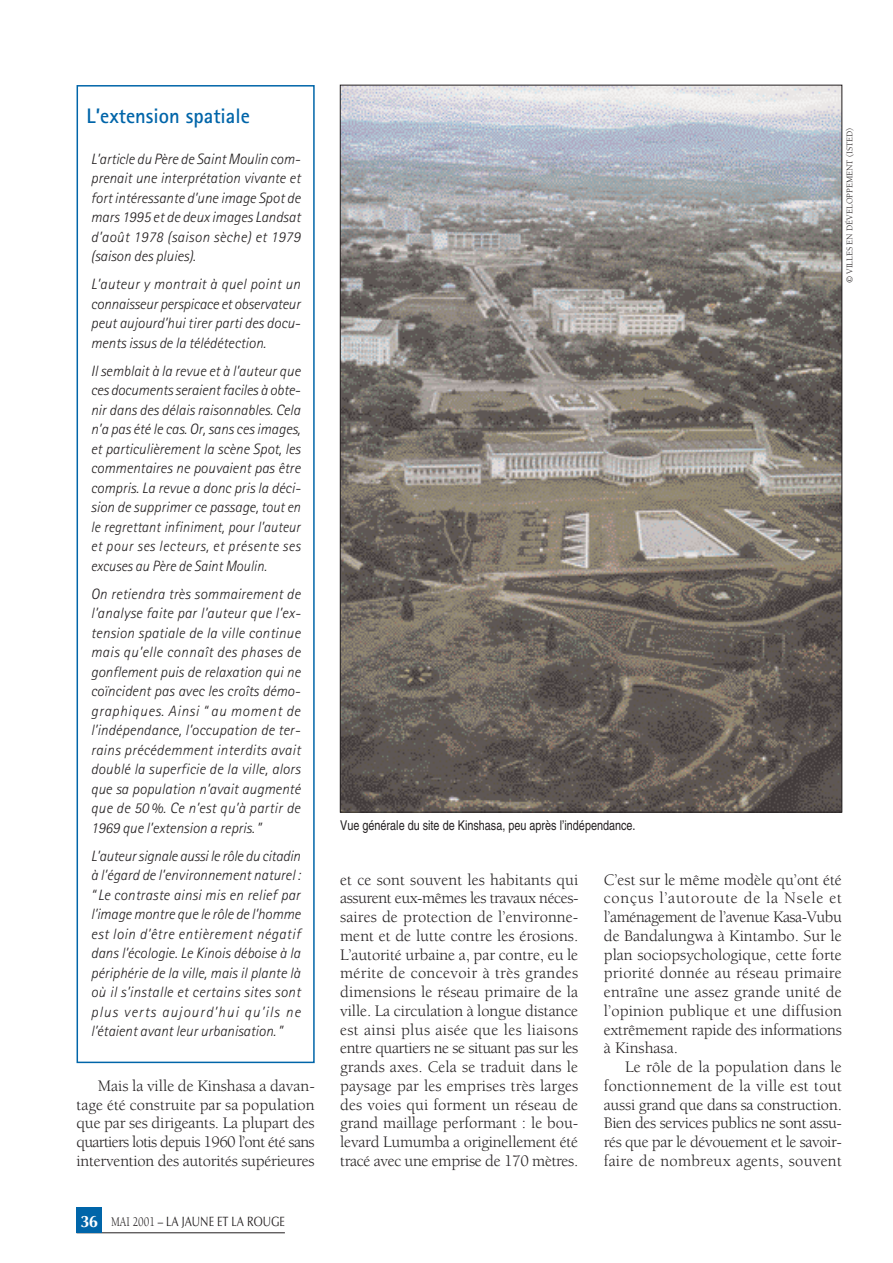
<style>
.page{position:relative;width:893px;height:1263px;background:#fff}
.page>*{position:absolute;margin:0;border:0;box-sizing:border-box;transform-origin:0 0}
.t1{font:700 21px "Rotis Sans Serif";color:#0065a9}
.t2{font:16.5px/18.8px "Berkeley";letter-spacing:-.015em;color:#231f20;text-align:justify}
.t3{font:italic 300 15px/19.5px "Rotis Sans Serif";color:#231f20;text-align:justify}
.t4{font:condensed 13.5px "Helvetica";color:#231f20}
.t5{font:13.5px "Optima";color:#231f20;scale:.8 1}
.t6{font:9px "Berkeley";color:#231f20}
.s1{font-weight:700;font-size:16.5px;color:#fff}
.s2{font-family:"Berkeley"}
</style>
<div class="page">
<hr style="left:77px;top:1232px;width:208px;height:1px;background:#231f20">
<div style="left:77px;top:1208px;width:25px;height:25px;background:#0065a9"></div>
<img style="left:342px;top:87px;width:498px;height:723px">
<div style="left:77px;top:85px;width:238px;height:978px;border:2px solid #0065a9"></div>
<h1 class="t1" style="left:87px;top:109px;width:165px">L’extension spatiale</h1>
<p class="t3" style="left:91px;top:150px;width:211px">L’article du Père de Saint Moulin com&shy;prenait une interprétation vivante et fort intéressante d’une image Spot de mars 1995 et de deux images Landsat d’août 1978 (saison sèche) et 1979 (saison des pluies).</p>
<p class="t3" style="left:91px;top:276px;width:211px">L’auteur y montrait à quel point un connaisseur perspicace et observateur peut aujourd’hui tirer parti des docu&shy;ments issus de la télédétection.</p>
<p class="t3" style="left:91px;top:362px;width:211px">Il semblait à la revue et à l’auteur que ces documents seraient faciles à obte&shy;nir dans des délais raisonnables. Cela n’a pas été le cas. Or, sans ces images, et particulièrement la scène Spot, les commentaires ne pouvaient pas être compris. La revue a donc pris la déci&shy;sion de supprimer ce passage, tout en le regrettant infiniment, pour l’auteur et pour ses lecteurs, et présente ses excuses au Père de Saint Moulin.</p>
<p class="t3" style="left:91px;top:585px;width:211px">On retiendra très sommairement de l’analyse faite par l’auteur que l’ex&shy;tension spatiale de la ville continue mais qu’elle connaît des phases de gonflement puis de relaxation qui ne coïncident pas avec les croîts démo&shy;graphiques. Ainsi “ au moment de l’indépendance, l’occupation de ter&shy;rains précédemment interdits avait doublé la superficie de la ville, alors que sa population n’avait augmenté que de 50 %. Ce n’est qu’à partir de 1969 que l’extension a repris. ”</p>
<p class="t3" style="left:91px;top:847px;width:211px">L’auteur signale aussi le rôle du citadin à l’égard de l’environnement naturel : “ Le contraste ainsi mis en relief par l’image montre que le rôle de l’homme est loin d’être entièrement négatif dans l’écologie. Le Kinois déboise à la périphérie de la ville, mais il plante là où il s’installe et certains sites sont plus verts aujourd’hui qu’ils ne l’étaient avant leur urbanisation. ”</p>
<p class="t2" style="left:77px;top:1078px;width:240px;text-indent:21px">Mais la ville de Kinshasa a davan&shy;tage été construite par sa population que par ses dirigeants. La plupart des quartiers lotis depuis 1960 l’ont été sans intervention des autorités supérieures</p>
<p class="t5" style="left:80px;top:1216px;width:257px"><span class="s1">36</span> <span class="s2">MAI 2001 –</span> LA JAUNE ET LA ROUGE</p>
<p class="t6" style="left:846px;top:283px;width:157px;rotate:-90deg">© VILLES EN DÉVELOPPEMENT (ISTED)</p>
<p class="t4" style="left:340px;top:821px;width:297px">Vue générale du site de Kinshasa, peu après l’indépendance.</p>
<p class="t2" style="left:340px;top:871px;width:240px">et ce sont souvent les habitants qui assurent eux-mêmes les travaux néces&shy;saires de protection de l’environne&shy;ment et de lutte contre les érosions.<br>L’autorité urbaine a, par contre, eu le mérite de concevoir à très grandes dimensions le réseau primaire de la ville. La circulation à longue distance est ainsi plus aisée que les liaisons entre quartiers ne se situant pas sur les grands axes. Cela se traduit dans le paysage par les emprises très larges des voies qui forment un réseau de grand maillage performant : le bou&shy;levard Lumumba a originellement été tracé avec une emprise de 170 mètres.</p>
<p class="t2" style="left:604px;top:871px;width:240px">C’est sur le même modèle qu’ont été conçus l’autoroute de la Nsele et l’aménagement de l’avenue Kasa-Vubu de Bandalungwa à Kintambo. Sur le plan sociopsychologique, cette forte priorité donnée au réseau primaire entraîne une assez grande unité de l’opinion publique et une diffusion extrêmement rapide des informations à Kinshasa.</p>
<p class="t2" style="left:604px;top:1059px;width:240px;text-indent:21px">Le rôle de la population dans le fonctionnement de la ville est tout aussi grand que dans sa construction.<br>Bien des services publics ne sont assu&shy;rés que par le dévouement et le savoir&shy;faire de nombreux agents, souvent</p>
</div>
